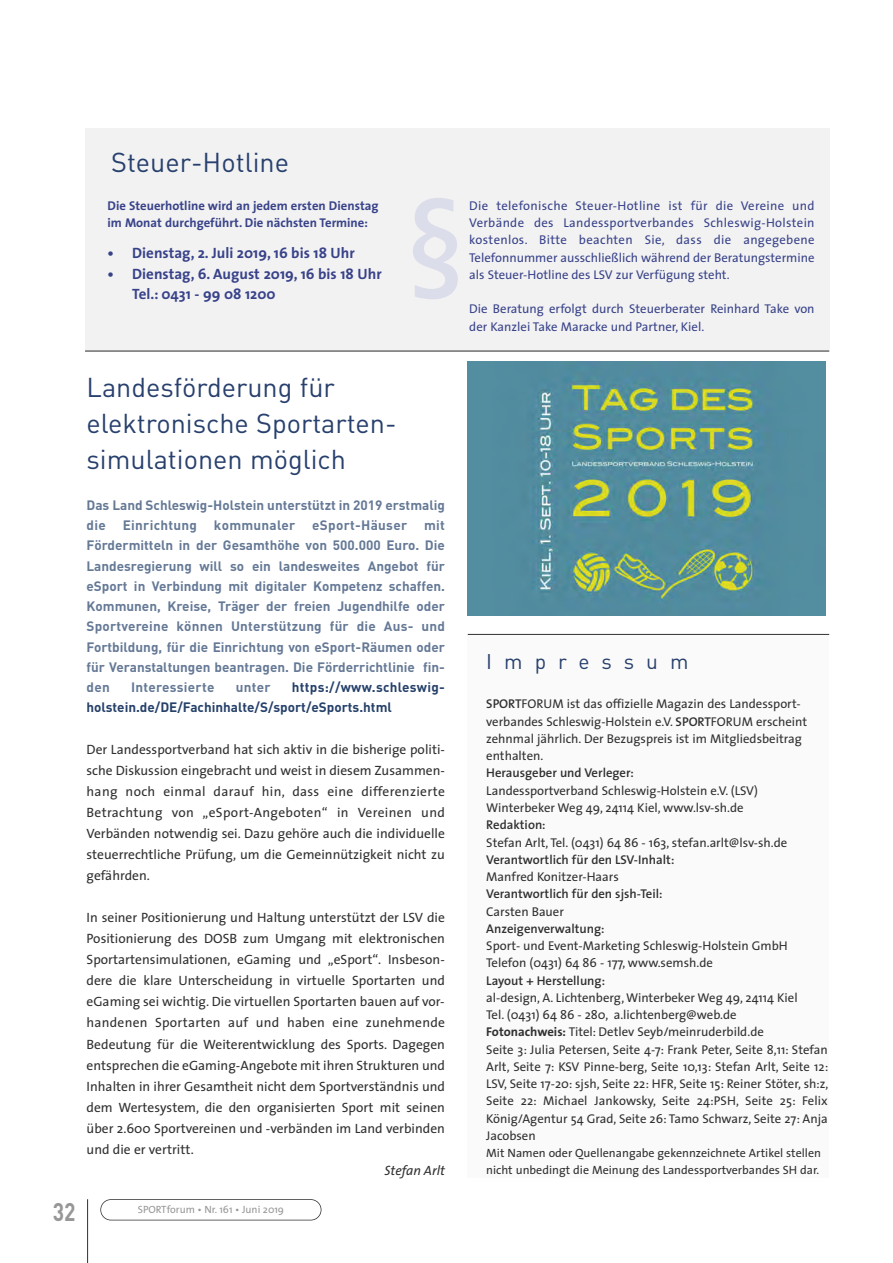
<style>
.page{position:relative;width:893px;height:1263px;background:#fff}
.page>*{position:absolute;margin:0;border:0;box-sizing:border-box;transform-origin:0 0}
.t1{font:condensed 135px "Univers";color:#dbddea}
.t2{font:27px/36px "DIN";color:#28406d}
.t3{font:700 25.2px "DIN";color:#989798;scale:.83 1}
.t4{font:21px "DIN";letter-spacing:.575em;color:#28406d}
.t5{font:700 15px/20.2px "The Sans";color:#384289}
.t6{font:13.5px/21px "The Sans";color:#302f31;text-align:justify}
.t7{font:700 13.5px/20.2px "DIN";color:#657996}
.t8{font:700 13.5px/20.2px "DIN";color:#26416a}
.t9{font:700 13.5px "DIN";letter-spacing:.02em;color:#657996}
.t10{font:italic 13.5px "The Sans";color:#302f31}
.t11{font:12.75px/17.2px "The Sans";color:#302f31}
.t12{font:12.75px/17.2px "The Sans";color:#384289;text-align:justify}
.t13{font:600 12.75px "The Sans";color:#302f31}
.t14{font:700 12.75px/17.2px "The Sans";color:#384289}
.t15{font:12px/17.2px "The Sans";color:#302f31}
.t16{font:10.5px "The Sans";color:#989798}
.s1{font-weight:600}
.s2{font-weight:700}
</style>
<div class="page">
<div style="left:100px;top:1199px;width:221px;height:21px;border:2px solid #302f31;border-radius:11px"></div>
<hr style="left:87px;top:1199px;width:1px;height:64px;background:#302f31">
<div style="left:468px;top:635px;width:361px;height:543px;background:#fafafa"></div>
<div style="left:85px;top:128px;width:744px;height:224px;background:#f2f2f2"></div>
<hr style="left:468px;top:634px;width:361px;height:1px;background:#302f31">
<hr style="left:85px;top:351px;width:744px;height:1px;background:#302f31">
<img style="left:468px;top:361px;width:357px;height:255px">
<h2 class="t2" style="left:111px;top:144px;width:179px">Steuer-Hotline</h2>
<p class="t14" style="left:108px;top:198px;width:272px">Die Steuerhotline wird an jedem ersten Dienstag im Monat durchgeführt. Die nächsten Termine:</p>
<p class="t5" style="left:108px;top:244px;width:249px">• Dienstag, 2. Juli 2019, 16 bis 18 Uhr</p>
<p class="t5" style="left:132px;top:265px;width:251px;text-indent:-25px">• Dienstag, 6. August 2019, 16 bis 18 Uhr<br>Tel.: 0431 - 99 08 1200</p>
<h1 class="t1" style="left:405px;top:200px;width:61px">§</h1>
<p class="t12" style="left:469px;top:198px;width:347px">Die telefonische Steuer-Hotline ist für die Vereine und Verbände des Landessportverbandes Schleswig-Holstein kostenlos. Bitte beachten Sie, dass die angegebene Telefonnummer ausschließlich während der Beratungstermine als Steuer-Hotline des LSV zur Verfügung steht.</p>
<p class="t12" style="left:469px;top:302px;width:347px">Die Beratung erfolgt durch Steuerberater Reinhard Take von der Kanzlei Take Maracke und Partner, Kiel.</p>
<h2 class="t2" style="left:87px;top:369px;width:311px">Landesförderung für elektronische Sportarten&shy;simulationen möglich</h2>
<p class="t7" style="left:87px;top:495px;width:360px">Das Land Schleswig-Holstein unterstützt in 2019 erstmalig die</p>
<p class="t9" style="left:123px;top:517px;width:76px">Einrichtung</p>
<p class="t9" style="left:214px;top:517px;width:83px">kommunaler</p>
<p class="t9" style="left:312px;top:517px;width:96px">eSport-Häuser</p>
<p class="t7" style="left:87px;top:515px;width:360px;text-align:justify;text-indent:338px">mit Fördermitteln in der Gesamthöhe von 500.000 Euro. Die Landesregierung will so ein landesweites Angebot für eSport in Verbindung mit digitaler Kompetenz schaffen.<br>Kommunen, Kreise, Träger der freien Jugendhilfe oder Sportvereine können Unterstützung für die Aus- und Fortbildung, für die Einrichtung von eSport-Räumen oder für Veranstaltungen beantragen. Die Förderrichtlinie fin&shy;den</p>
<p class="t8" style="left:87px;top:677px;width:360px;text-indent:205px">https://www.schleswig&shy;holstein.de/DE/Fachinhalte/S/sport/eSports.html</p>
<p class="t6" style="left:87px;top:741px;width:360px">Der Landessportverband hat sich aktiv in die bisherige politi&shy;sche Diskussion eingebracht und weist in diesem Zusammen&shy;hang noch einmal darauf hin, dass eine differenzierte Betrachtung von „eSport-Angeboten“ in Vereinen und Verbänden notwendig sei. Dazu gehöre auch die individuelle steuerrechtliche Prüfung, um die Gemeinnützigkeit nicht zu gefährden.</p>
<p class="t6" style="left:87px;top:909px;width:360px">In seiner Positionierung und Haltung unterstützt der LSV die Positionierung des DOSB zum Umgang mit elektronischen Sportartensimulationen, eGaming und „eSport“. Insbeson&shy;dere die klare Unterscheidung in virtuelle Sportarten und eGaming sei wichtig. Die virtuellen Sportarten bauen auf vor&shy;handenen Sportarten auf und haben eine zunehmende Bedeutung für die Weiterentwicklung des Sports. Dagegen entsprechen die eGaming-Angebote mit ihren Strukturen und Inhalten in ihrer Gesamtheit nicht dem Sportverständnis und dem Wertesystem, die den organisierten Sport mit seinen über 2.600 Sportvereinen und -verbänden im Land verbinden und die er vertritt.</p>
<p class="t10" style="left:384px;top:1165px;width:62px">Stefan Arlt</p>
<p class="t9" style="left:131px;top:679px;width:85px">Interessierte</p>
<p class="t7" style="left:236px;top:677px;width:36px">unter</p>
<h3 class="t3" style="left:53px;top:1197px;width:29px">32</h3>
<p class="t16" style="left:138px;top:1205px;width:148px">SPORTforum • Nr. 161 • Juni 2019</p>
<h3 class="t4" style="left:486px;top:649px;width:204px">Impressum</h3>
<p class="t11" style="left:486px;top:697px;width:322px"><span class="s1">SPORT</span>FORUM ist das offizielle Magazin des Landessport&shy;verbandes Schleswig-Holstein e.V. <span class="s1">SPORT</span>FORUM erscheint zehnmal jährlich. Der Bezugspreis ist im Mitgliedsbeitrag enthalten.</p>
<p class="t13" style="left:486px;top:768px;width:149px">Herausgeber und Verleger:</p>
<p class="t11" style="left:486px;top:783px;width:273px">Landessportverband Schleswig-Holstein e.V. (LSV)<br>Winterbeker Weg 49, 24114 Kiel, www.lsv-sh.de</p>
<p class="t13" style="left:486px;top:820px;width:61px">Redaktion:</p>
<p class="t11" style="left:486px;top:835px;width:303px">Stefan Arlt, Tel. (0431) 64 86 - 163, stefan.arlt@lsv-sh.de</p>
<p class="t13" style="left:486px;top:854px;width:190px">Verantwortlich für den LSV-Inhalt:</p>
<p class="t11" style="left:486px;top:869px;width:134px">Manfred Konitzer-Haars</p>
<p class="t13" style="left:486px;top:889px;width:178px">Verantwortlich für den sjsh-Teil:</p>
<p class="t11" style="left:486px;top:904px;width:79px">Carsten Bauer</p>
<p class="t13" style="left:486px;top:923px;width:120px">Anzeigenverwaltung:</p>
<p class="t11" style="left:486px;top:938px;width:303px">Sport- und Event-Marketing Schleswig-Holstein GmbH<br>Telefon (0431) 64 86 - 177, www.semsh.de</p>
<p class="t13" style="left:486px;top:975px;width:120px">Layout + Herstellung:</p>
<p class="t11" style="left:486px;top:990px;width:344px">al-design, A. Lichtenberg, Winterbeker Weg 49, 24114 Kiel<br>Tel. (0431) 64 86 - 280, a.lichtenberg@web.de<br><span class="s2">Fotonachweis:</span> Titel: Detlev Seyb/meinruderbild.de<br>Seite 3: Julia Petersen, Seite 4-7: Frank Peter, Seite 8,11: Stefan Arlt, Seite 7: KSV Pinne-berg, Seite 10,13: Stefan Arlt, Seite 12:<br>LSV, Seite 17-20: sjsh, Seite 22: HFR, Seite 15: Reiner Stöter, sh:z, Seite 22: Michael Jankowsky, Seite 24:PSH, Seite 25: Felix König/Agentur 54 Grad, Seite 26: Tamo Schwarz, Seite 27: Anja Jacobsen</p>
<p class="t15" style="left:486px;top:1145px;width:336px">Mit Namen oder Quellenangabe gekennzeichnete Artikel stellen nicht unbedingt die Meinung des Landessportverbandes SH dar.</p>
</div>
